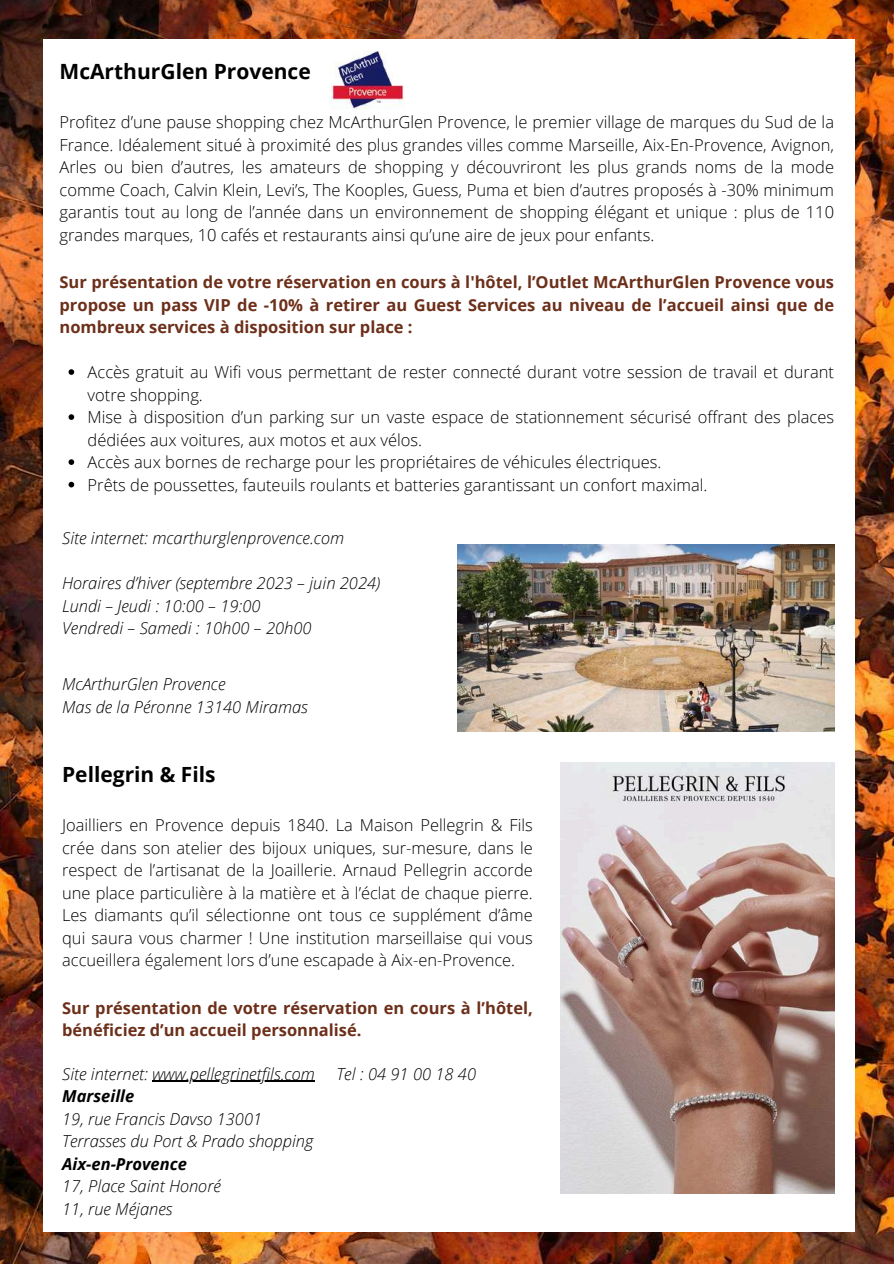
<style>
.page{position:relative;width:894px;height:1264px;background:#fff}
.page>*{position:absolute;margin:0;border:0;box-sizing:border-box;transform-origin:0 0}
.t1{font:700 21px "Open Sans";color:#000}
.t2{font:300 16.5px/22.5px "Open Sans";color:#000;text-align:justify}
.t3{font:italic 300 16.5px/22.5px "Open Sans";color:#000}
.t4{font:700 16.5px/22.5px "Open Sans";color:#6c2f1a;text-align:justify}
.t5{font:italic 700 16.5px "Open Sans";color:#000}
</style>
<div class="page">
<img style="left:0;top:0;width:893px;height:1263px">
<div style="left:44px;top:39px;width:811px;height:1192px;background:#fff"></div>
<img style="left:457px;top:544px;width:377px;height:188px">
<img style="left:560px;top:762px;width:274px;height:431px">
<svg style="left:69px;top:369px;width:5px;height:6px"></svg>
<svg style="left:69px;top:414px;width:5px;height:6px"></svg>
<svg style="left:69px;top:459px;width:5px;height:6px"></svg>
<svg style="left:69px;top:482px;width:5px;height:5px"></svg>
<img style="left:329px;top:52px;width:75px;height:57px">
<hr style="left:152px;top:1080px;width:163px;height:1px;background:#000">
<p class="t1" style="left:60px;top:56px;width:253px">McArthurGlen Provence</p>
<p class="t2" style="left:60px;top:111px;width:775px">Profitez d’une pause shopping chez McArthurGlen Provence, le premier village de marques du Sud de la France. Idéalement situé à proximité des plus grandes villes comme Marseille, Aix-En-Provence, Avignon, Arles ou bien d’autres, les amateurs de shopping y découvriront les plus grands noms de la mode comme Coach, Calvin Klein, Levi’s, The Kooples, Guess, Puma et bien d’autres proposés à -30% minimum garantis tout au long de l’année dans un environnement de shopping élégant et unique : plus de 110 grandes marques, 10 cafés et restaurants ainsi qu’une aire de jeux pour enfants.</p>
<p class="t4" style="left:60px;top:270px;width:775px">Sur présentation de votre réservation en cours à l'hôtel, l’Outlet McArthurGlen Provence vous propose un pass VIP de -10% à retirer au Guest Services au niveau de l’accueil ainsi que de nombreux services à disposition sur place :</p>
<p class="t2" style="left:88px;top:360px;width:747px;text-align:left">Accès gratuit au Wifi vous permettant de rester connecté durant votre session de travail et durant votre shopping.<br>Mise à disposition d’un parking sur un vaste espace de stationnement sécurisé offrant des places dédiées aux voitures, aux motos et aux vélos.<br>Accès aux bornes de recharge pour les propriétaires de véhicules électriques.<br>Prêts de poussettes, fauteuils roulants et batteries garantissant un confort maximal.</p>
<p class="t3" style="left:62px;top:526px;width:283px">Site internet: mcarthurglenprovence.com</p>
<p class="t3" style="left:62px;top:571px;width:319px">Horaires d’hiver (septembre 2023 – juin 2024)<br>Lundi – Jeudi : 10:00 – 19:00<br>Vendredi – Samedi : 10h00 – 20h00</p>
<p class="t3" style="left:62px;top:672px;width:247px">McArthurGlen Provence<br>Mas de la Péronne 13140 Miramas</p>
<p class="t1" style="left:62px;top:759px;width:155px">Pellegrin &amp; Fils</p>
<p class="t2" style="left:62px;top:813px;width:472px">Joailliers en Provence depuis 1840. La Maison Pellegrin &amp; Fils crée dans son atelier des bijoux uniques, sur-mesure, dans le respect de l’artisanat de la Joaillerie. Arnaud Pellegrin accorde une place particulière à la matière et à l’éclat de chaque pierre.<br>Les diamants qu’il sélectionne ont tous ce supplément d’âme qui saura vous charmer ! Une institution marseillaise qui vous accueillera également lors d’une escapade à Aix-en-Provence.</p>
<p class="t4" style="left:62px;top:995px;width:472px">Sur présentation de votre réservation en cours à l’hôtel, bénéficiez d’un accueil personnalisé.</p>
<p class="t3" style="left:62px;top:1061px;width:254px">Site internet: www.pellegrinetfils.com</p>
<p class="t3" style="left:336px;top:1061px;width:141px">Tel : 04 91 00 18 40</p>
<p class="t5" style="left:62px;top:1084px;width:74px">Marseille</p>
<p class="t3" style="left:62px;top:1106px;width:253px">19, rue Francis Davso 13001<br>Terrasses du Port &amp; Prado shopping</p>
<p class="t5" style="left:62px;top:1151px;width:126px">Aix-en-Provence</p>
<p class="t3" style="left:62px;top:1174px;width:160px">17, Place Saint Honoré<br>11, rue Méjanes</p>
</div>
